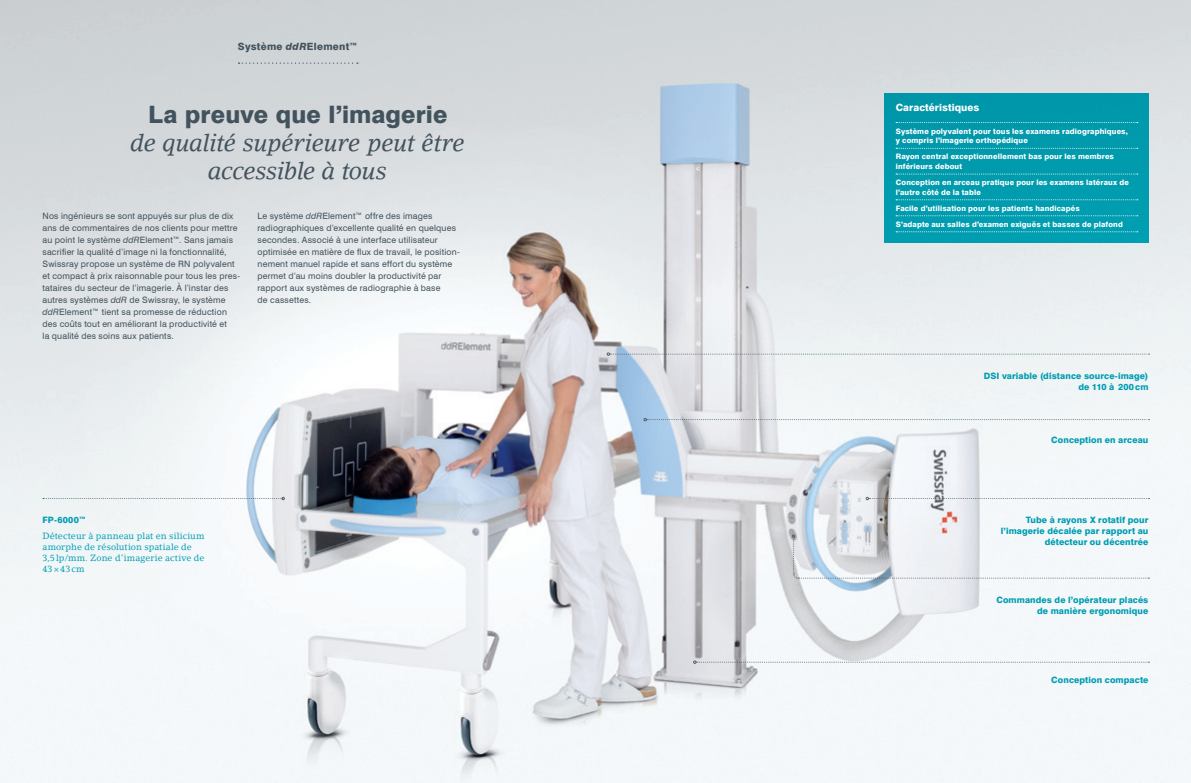
<style>
.page{position:relative;width:1191px;height:783px;background:#fff}
.page>*{position:absolute;margin:0;border:0;box-sizing:border-box;transform-origin:0 0}
.t1{font:italic 24px/28px "Lino Letter";letter-spacing:-.015em;color:#43535d;text-align:center}
.t2{font:800 24px "Swiss 721 BT";letter-spacing:.005em;color:#43535d}
.t3{font:800 10px "Swiss 721 BT";letter-spacing:.025em;color:#43535d}
.t4{font:800 10px "Swiss 721 BT";letter-spacing:.005em;color:#fff}
.t5{font:9px/11px "Lino Letter";letter-spacing:.005em;color:#009db2}
.t6{font:8.8px/12px "Swiss 721 BT";letter-spacing:.02em;color:#43535d}
.t7{font:800 8.8px/11px "Swiss 721 BT";letter-spacing:.01em;color:#009db2;text-align:right}
.t8{font:800 7.5px/9.8px "Swiss 721 BT";letter-spacing:.015em;color:#fff}
.s1{font-style:italic}
</style>
<div class="page">
<img style="left:0;top:0;width:1191px;height:782px">
<svg style="left:238px;top:62px;width:120px;height:2px"></svg>
<svg style="left:607px;top:352px;width:542px;height:3px;background:#d4dade"></svg>
<svg style="left:693px;top:660px;width:456px;height:3px"></svg>
<svg style="left:866px;top:497px;width:283px;height:3px"></svg>
<svg style="left:43px;top:497px;width:242px;height:3px"></svg>
<svg style="left:792px;top:534px;width:357px;height:44px"></svg>
<svg style="left:643px;top:418px;width:506px;height:3px"></svg>
<div style="left:884px;top:93px;width:264px;height:149px;background:#009bad"></div>
<svg style="left:896px;top:122px;width:241px;height:1px"></svg>
<svg style="left:896px;top:148px;width:241px;height:1px"></svg>
<svg style="left:896px;top:174px;width:241px;height:1px"></svg>
<svg style="left:896px;top:199px;width:241px;height:1px"></svg>
<svg style="left:896px;top:215px;width:241px;height:1px"></svg>
<svg style="left:896px;top:231px;width:241px;height:1px"></svg>
<p class="t3" style="left:238px;top:40px;width:121px">Système <span class="s1">ddR</span>Element™</p>
<h1 class="t2" style="left:148px;top:99px;width:301px">La preuve que l’imagerie</h1>
<h1 class="t1" style="left:130px;top:128px;width:336px">de qualité supérieure peut être accessible à tous</h1>
<p class="t6" style="left:43px;top:209px;width:199px">Nos ingénieurs se sont appuyés sur plus de dix ans de commentaires de nos clients pour mettre au point le système <span class="s1">ddR</span>Element™. Sans jamais sacrifier la qualité d’image ni la fonctionnalité, Swissray propose un système de RN polyvalent et compact à prix raisonnable pour tous les pres&shy;tataires du secteur de l’imagerie. À l’instar des autres systèmes <span class="s1">ddR</span> de Swissray, le système <span class="s1">ddR</span>Element™ tient sa promesse de réduction des coûts tout en améliorant la productivité et<br>la qualité des soins aux patients.</p>
<p class="t6" style="left:257px;top:209px;width:204px">Le système <span class="s1">ddR</span>Element™ offre des images radiographiques d’excellente qualité en quelques secondes. Associé à une interface utilisateur optimisée en matière de flux de travail, le position&shy;nement manuel rapide et sans effort du système permet d’au moins doubler la productivité par rapport aux systèmes de radiographie à base<br>de cassettes.</p>
<p class="t7" style="left:43px;top:514px;width:45px">FP-6000™</p>
<p class="t5" style="left:43px;top:530px;width:163px">Détecteur à panneau plat en silicium amorphe de résolution spatiale de<br>3,5lp/mm. Zone d’imagerie active de<br>43×43cm</p>
<p class="t4" style="left:895px;top:102px;width:85px">Caractéristiques</p>
<p class="t8" style="left:895px;top:126px;width:234px">Système polyvalent pour tous les examens radiographiques, y compris l’imagerie orthopédique</p>
<p class="t8" style="left:895px;top:152px;width:220px">Rayon central exceptionnellement bas pour les membres inférieurs debout</p>
<p class="t8" style="left:895px;top:177px;width:234px">Conception en arceau pratique pour les examens latéraux de l’autre côté de la table</p>
<p class="t8" style="left:895px;top:200px;width:229px;line-height:16px">Facile d’utilisation pour les patients handicapés<br>S’adapte aux salles d’examen exiguës et basses de plafond</p>
<p class="t7" style="left:983px;top:370px;width:166px">DSI variable (distance source-image) de 110 à 200cm</p>
<p class="t7" style="left:1051px;top:434px;width:99px">Conception en arceau</p>
<p class="t7" style="left:1001px;top:514px;width:149px">Tube à rayons X rotatif pour l’imagerie décalée par rapport au détecteur ou décentrée</p>
<p class="t7" style="left:996px;top:594px;width:154px">Commandes de l’opérateur placés de manière ergonomique</p>
<p class="t7" style="left:1051px;top:674px;width:99px">Conception compacte</p>
</div>
